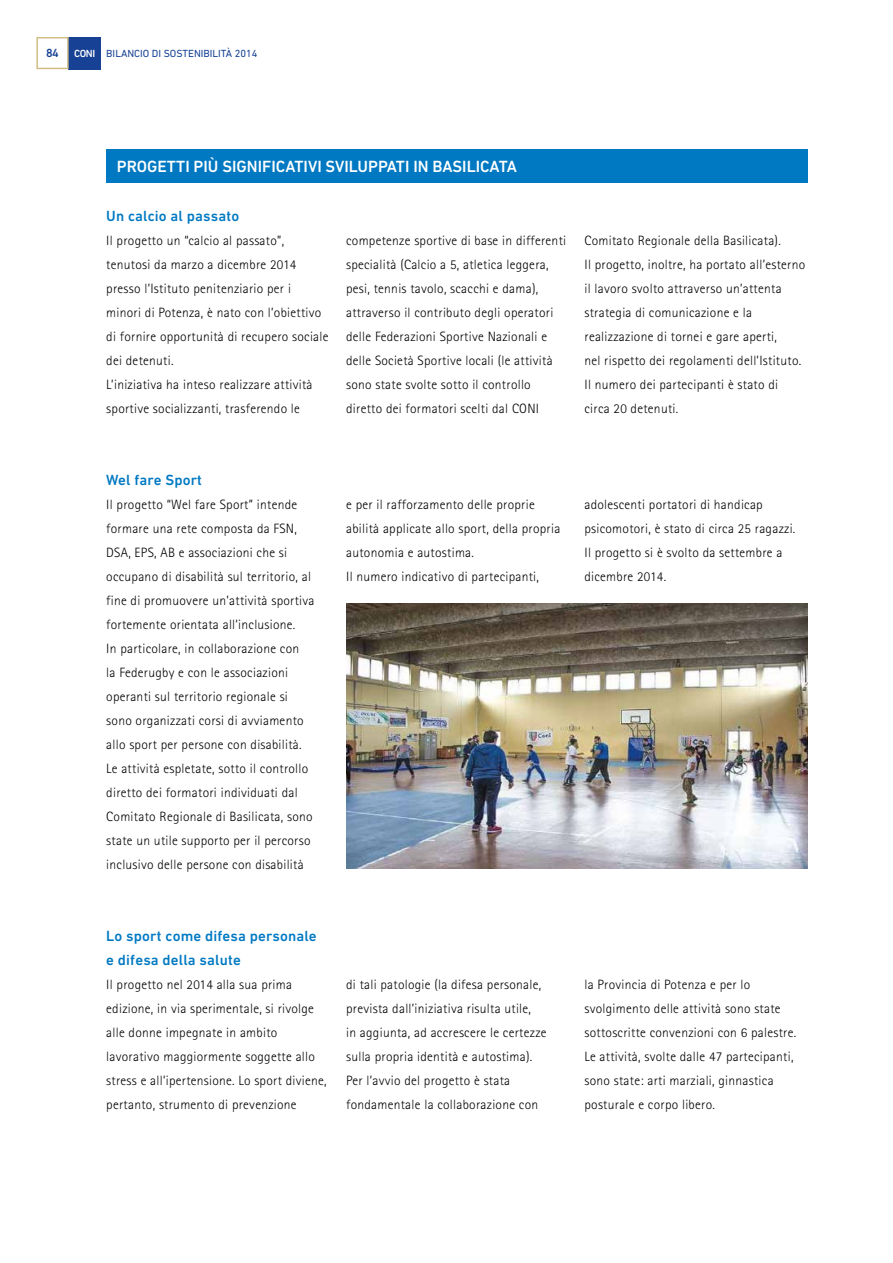
<style>
.page{position:relative;width:893px;height:1263px;background:#fff}
.page>*{position:absolute;margin:0;border:0;box-sizing:border-box;transform-origin:0 0}
.t1{font:500 16.5px "DIN Next LT Pro";color:#fff}
.t2{font:500 15px/24px "DIN Next LT Pro";letter-spacing:.01em;color:#0079c2}
.t3{font:300 13.5px/24px "Rotis Sans Serif";letter-spacing:.02em;color:#000}
.t4{font:500 12px "DIN Next LT Pro";color:#164194}
.t5{font:10.5px "DIN Next LT Pro";color:#164194}
.s1{font-weight:500;color:#fff}
</style>
<div class="page">
<div style="left:69px;top:37px;width:32px;height:32px;background:#164194"></div>
<svg style="left:36px;top:37px;width:33px;height:32px"></svg>
<div style="left:106px;top:149px;width:702px;height:33px;background:#0079c2"></div>
<img style="left:346px;top:603px;width:462px;height:266px">
<p class="t4" style="left:46px;top:46px;width:14px">84</p>
<p class="t5" style="left:74px;top:47px;width:185px"><span class="s1">CONI</span> BILANCIO DI SOSTENIBILITÀ 2014</p>
<p class="t1" style="left:117px;top:157px;width:402px">PROGETTI PIÙ SIGNIFICATIVI SVILUPPATI IN BASILICATA</p>
<p class="t2" style="left:106px;top:204px;width:134px">Un calcio al passato</p>
<p class="t3" style="left:106px;top:228px;width:224px">Il progetto un “calcio al passato”, tenutosi da marzo a dicembre 2014 presso l’Istituto penitenziario per i minori di Potenza, è nato con l’obiettivo di fornire opportunità di recupero sociale dei detenuti.<br>L’iniziativa ha inteso realizzare attività sportive socializzanti, trasferendo le</p>
<p class="t3" style="left:346px;top:228px;width:222px">competenze sportive di base in differenti specialità (Calcio a 5, atletica leggera, pesi, tennis tavolo, scacchi e dama), attraverso il contributo degli operatori delle Federazioni Sportive Nazionali e delle Società Sportive locali (le attività sono state svolte sotto il controllo diretto dei formatori scelti dal CONI</p>
<p class="t3" style="left:584px;top:228px;width:222px">Comitato Regionale della Basilicata).<br>Il progetto, inoltre, ha portato all’esterno il lavoro svolto attraverso un’attenta strategia di comunicazione e la realizzazione di tornei e gare aperti,<br>nel rispetto dei regolamenti dell’Istituto.<br>Il numero dei partecipanti è stato di circa 20 detenuti.</p>
<p class="t2" style="left:106px;top:468px;width:97px">Wel fare Sport</p>
<p class="t3" style="left:106px;top:492px;width:210px">Il progetto “Wel fare Sport” intende formare una rete composta da FSN, DSA, EPS, AB e associazioni che si occupano di disabilità sul territorio, al fine di promuovere un’attività sportiva fortemente orientata all’inclusione.<br>In particolare, in collaborazione con<br>la Federugby e con le associazioni operanti sul territorio regionale si sono organizzati corsi di avviamento allo sport per persone con disabilità.<br>Le attività espletate, sotto il controllo diretto dei formatori individuati dal Comitato Regionale di Basilicata, sono state un utile supporto per il percorso inclusivo delle persone con disabilità</p>
<p class="t3" style="left:346px;top:492px;width:216px">e per il rafforzamento delle proprie abilità applicate allo sport, della propria autonomia e autostima.<br>Il numero indicativo di partecipanti,</p>
<p class="t3" style="left:584px;top:492px;width:212px">adolescenti portatori di handicap psicomotori, è stato di circa 25 ragazzi.<br>Il progetto si è svolto da settembre a dicembre 2014.</p>
<p class="t2" style="left:106px;top:924px;width:212px">Lo sport come difesa personale e difesa della salute</p>
<p class="t3" style="left:106px;top:972px;width:222px">Il progetto nel 2014 alla sua prima edizione, in via sperimentale, si rivolge alle donne impegnate in ambito lavorativo maggiormente soggette allo stress e all’ipertensione. Lo sport diviene, pertanto, strumento di prevenzione</p>
<p class="t3" style="left:346px;top:972px;width:202px">di tali patologie (la difesa personale, prevista dall’iniziativa risulta utile,<br>in aggiunta, ad accrescere le certezze sulla propria identità e autostima).<br>Per l’avvio del progetto è stata fondamentale la collaborazione con</p>
<p class="t3" style="left:584px;top:972px;width:213px">la Provincia di Potenza e per lo svolgimento delle attività sono state sottoscritte convenzioni con 6 palestre.<br>Le attività, svolte dalle 47 partecipanti, sono state: arti marziali, ginnastica posturale e corpo libero.</p>
</div>
